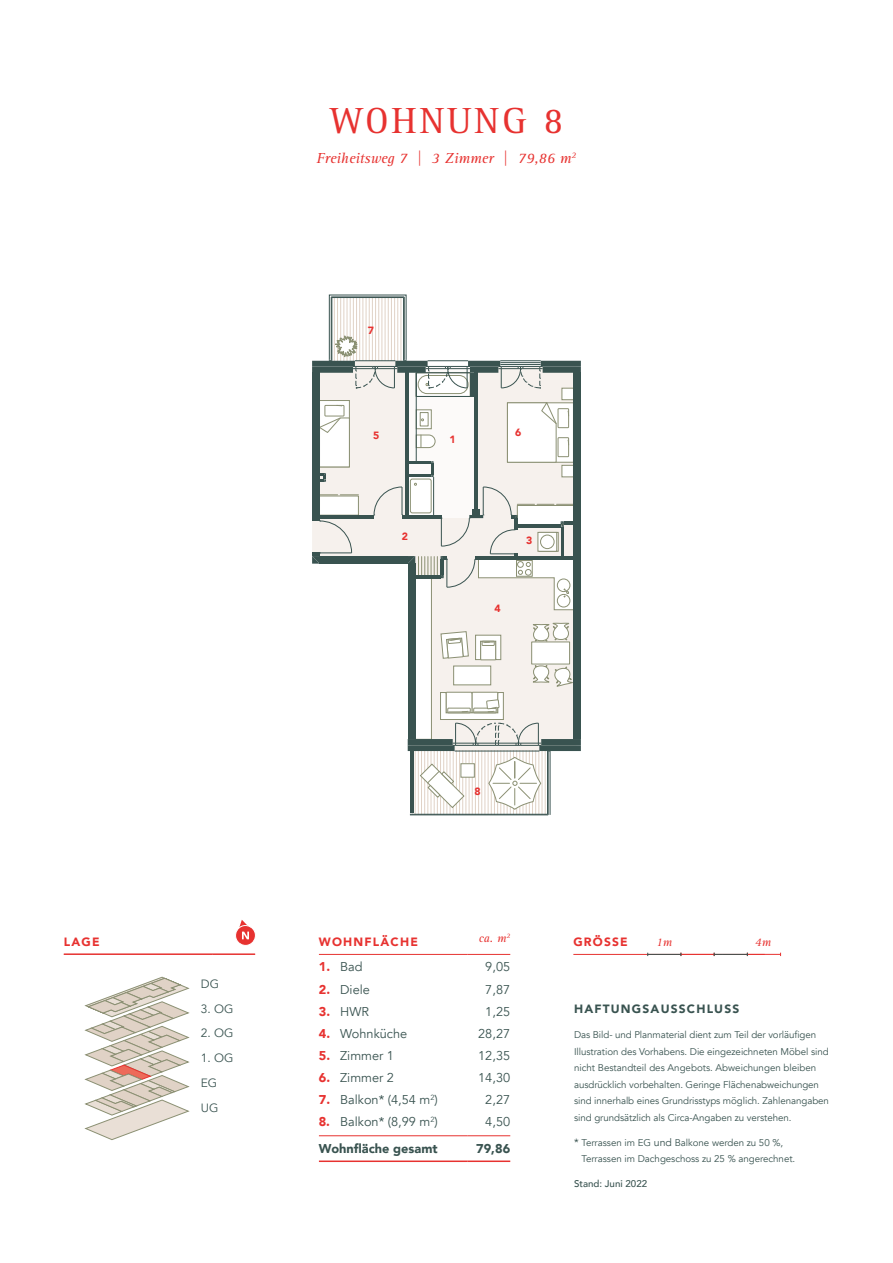
<style>
.page{position:relative;width:893px;height:1263px;background:#fff}
.page>*{position:absolute;margin:0;border:0;box-sizing:border-box;transform-origin:0 0}
.t1{font:37.5px "Rotis Serif Std";letter-spacing:.075em;color:#e73230}
.t2{font:italic 15px "Rotis Serif Std";color:#e73230}
.t3{font:12.75px "Avenir";color:#395350}
.t4{font:900 12.75px "Avenir";color:#395350}
.t5{font:900 12px "Avenir";letter-spacing:.1em;color:#e73230}
.t6{font:900 12px "Avenir";letter-spacing:.1em;color:#395350}
.t7{font:12px/24.8px "Avenir";color:#395350}
.t8{font:italic 12px "Rotis Serif Std";color:#e73230}
.t9{font:900 10.5px "Avenir";color:#e73230}
.t10{font:9.75px/16.5px "Avenir";letter-spacing:-.005em;color:#395350}
.t11{font:500 9.75px "Avenir";color:#395350}
.s1{font-weight:900;color:#e73230}
.s2{font-size:10.5px}
</style>
<div class="page">
<hr style="left:64px;top:954px;width:149px;height:1px;background:#e73230">
<hr style="left:213px;top:954px;width:42px;height:1px;background:#e73230">
<svg style="left:235px;top:920px;width:21px;height:26px"></svg>
<hr style="left:64px;top:953px;width:191px;height:1px;background:#e73230">
<hr style="left:573px;top:954px;width:149px;height:1px;background:#e73230">
<hr style="left:747px;top:954px;width:33px;height:1px;background:#e73230">
<hr style="left:648px;top:954px;width:33px;height:1px;background:#395350">
<hr style="left:714px;top:954px;width:33px;height:1px;background:#395350">
<hr style="left:319px;top:1160px;width:149px;height:2px;background:#e73230">
<hr style="left:468px;top:1160px;width:42px;height:2px;background:#e73230">
<hr style="left:319px;top:1135px;width:149px;height:1px;background:#e73230">
<hr style="left:468px;top:1135px;width:42px;height:1px;background:#e73230">
<hr style="left:319px;top:954px;width:149px;height:1px;background:#e73230">
<hr style="left:468px;top:954px;width:42px;height:1px;background:#e73230">
<svg style="left:85px;top:977px;width:104px;height:163px"></svg>
<svg style="left:407px;top:610px;width:166px;height:141px;background:#f5f1ed"></svg>
<hr style="left:415px;top:751px;width:1px;height:63px;background:#e0d2c6">
<hr style="left:418px;top:751px;width:1px;height:63px;background:#e0d2c6">
<hr style="left:421px;top:751px;width:1px;height:63px;background:#e0d2c6">
<hr style="left:424px;top:751px;width:1px;height:63px;background:#e0d2c6">
<hr style="left:428px;top:751px;width:1px;height:63px;background:#e0d2c6">
<hr style="left:431px;top:751px;width:1px;height:63px;background:#e0d2c6">
<hr style="left:434px;top:751px;width:1px;height:63px;background:#e0d2c6">
<hr style="left:437px;top:751px;width:1px;height:63px;background:#e0d2c6">
<hr style="left:440px;top:751px;width:1px;height:63px;background:#e0d2c6">
<hr style="left:443px;top:751px;width:1px;height:63px;background:#e0d2c6">
<hr style="left:447px;top:751px;width:1px;height:63px;background:#e0d2c6">
<hr style="left:450px;top:751px;width:1px;height:63px;background:#e0d2c6">
<hr style="left:453px;top:751px;width:1px;height:63px;background:#e0d2c6">
<hr style="left:456px;top:751px;width:1px;height:63px;background:#e0d2c6">
<hr style="left:459px;top:751px;width:1px;height:63px;background:#e0d2c6">
<hr style="left:462px;top:751px;width:1px;height:63px;background:#e0d2c6">
<hr style="left:466px;top:751px;width:1px;height:63px;background:#e0d2c6">
<hr style="left:469px;top:751px;width:1px;height:63px;background:#e0d2c6">
<hr style="left:472px;top:751px;width:1px;height:63px;background:#e0d2c6">
<hr style="left:475px;top:751px;width:1px;height:63px;background:#e0d2c6">
<hr style="left:478px;top:751px;width:1px;height:63px;background:#e0d2c6">
<hr style="left:481px;top:751px;width:1px;height:63px;background:#e0d2c6">
<hr style="left:485px;top:751px;width:1px;height:63px;background:#e0d2c6">
<hr style="left:488px;top:751px;width:1px;height:63px;background:#e0d2c6">
<hr style="left:491px;top:751px;width:1px;height:63px;background:#e0d2c6">
<hr style="left:494px;top:751px;width:1px;height:63px;background:#e0d2c6">
<hr style="left:497px;top:751px;width:1px;height:63px;background:#e0d2c6">
<hr style="left:501px;top:751px;width:1px;height:63px;background:#e0d2c6">
<hr style="left:504px;top:751px;width:1px;height:63px;background:#e0d2c6">
<hr style="left:507px;top:751px;width:1px;height:63px;background:#e0d2c6">
<hr style="left:510px;top:751px;width:1px;height:63px;background:#e0d2c6">
<hr style="left:513px;top:751px;width:1px;height:63px;background:#e0d2c6">
<hr style="left:516px;top:751px;width:1px;height:63px;background:#e0d2c6">
<hr style="left:520px;top:751px;width:1px;height:63px;background:#e0d2c6">
<hr style="left:523px;top:751px;width:1px;height:63px;background:#e0d2c6">
<hr style="left:526px;top:751px;width:1px;height:63px;background:#e0d2c6">
<hr style="left:529px;top:751px;width:1px;height:63px;background:#e0d2c6">
<hr style="left:532px;top:751px;width:1px;height:63px;background:#e0d2c6">
<hr style="left:535px;top:751px;width:1px;height:63px;background:#e0d2c6">
<hr style="left:539px;top:751px;width:1px;height:63px;background:#e0d2c6">
<hr style="left:542px;top:751px;width:1px;height:63px;background:#e0d2c6">
<hr style="left:545px;top:751px;width:1px;height:63px;background:#e0d2c6">
<hr style="left:334px;top:298px;width:1px;height:63px;background:#e0d2c6">
<hr style="left:337px;top:298px;width:1px;height:63px;background:#e0d2c6">
<hr style="left:340px;top:298px;width:1px;height:63px;background:#e0d2c6">
<hr style="left:344px;top:298px;width:1px;height:63px;background:#e0d2c6">
<hr style="left:347px;top:298px;width:1px;height:63px;background:#e0d2c6">
<hr style="left:350px;top:298px;width:1px;height:63px;background:#e0d2c6">
<hr style="left:353px;top:298px;width:1px;height:63px;background:#e0d2c6">
<hr style="left:356px;top:298px;width:1px;height:63px;background:#e0d2c6">
<hr style="left:359px;top:298px;width:1px;height:63px;background:#e0d2c6">
<hr style="left:363px;top:298px;width:1px;height:63px;background:#e0d2c6">
<hr style="left:366px;top:298px;width:1px;height:63px;background:#e0d2c6">
<hr style="left:369px;top:298px;width:1px;height:63px;background:#e0d2c6">
<hr style="left:372px;top:298px;width:1px;height:63px;background:#e0d2c6">
<hr style="left:375px;top:298px;width:1px;height:63px;background:#e0d2c6">
<hr style="left:378px;top:298px;width:1px;height:63px;background:#e0d2c6">
<hr style="left:382px;top:298px;width:1px;height:63px;background:#e0d2c6">
<hr style="left:385px;top:298px;width:1px;height:63px;background:#e0d2c6">
<hr style="left:388px;top:298px;width:1px;height:63px;background:#e0d2c6">
<hr style="left:391px;top:298px;width:1px;height:63px;background:#e0d2c6">
<hr style="left:394px;top:298px;width:1px;height:63px;background:#e0d2c6">
<hr style="left:397px;top:298px;width:1px;height:63px;background:#e0d2c6">
<hr style="left:401px;top:298px;width:1px;height:63px;background:#e0d2c6">
<div style="left:415px;top:578px;width:17px;height:161px;background:#fff;border:1px solid #8b9073"></div>
<hr style="left:410px;top:814px;width:137px;height:1px;background:#395350">
<hr style="left:547px;top:751px;width:1px;height:63px;background:#395350">
<hr style="left:332px;top:298px;width:1px;height:63px;background:#395350">
<hr style="left:403px;top:298px;width:1px;height:63px;background:#395350">
<hr style="left:331px;top:297px;width:1px;height:63px;background:#395350">
<div style="left:329px;top:295px;width:77px;height:65px;border:1px solid #395350"></div>
<hr style="left:331px;top:297px;width:73px;height:1px;background:#395350">
<hr style="left:404px;top:297px;width:1px;height:63px;background:#395350">
<hr style="left:410px;top:815px;width:138px;height:1px;background:#395350">
<hr style="left:550px;top:752px;width:1px;height:63px;background:#395350">
<hr style="left:548px;top:752px;width:1px;height:63px;background:#395350">
<div style="left:573px;top:373px;width:8px;height:366px;background:#395350"></div>
<div style="left:408px;top:564px;width:7px;height:175px;background:#395350"></div>
<svg style="left:408px;top:623px;width:173px;height:187px"></svg>
<hr style="left:410px;top:751px;width:3px;height:61px;background:#395350">
<svg style="left:312px;top:334px;width:269px;height:276px"></svg>
<hr style="left:561px;top:528px;width:3px;height:28px;background:#395350">
<p class="t5" style="left:64px;top:931px;width:37px">LAGE</p>
<p class="t7" style="left:201px;top:972px;width:20px">DG</p>
<p class="t7" style="left:201px;top:996px;width:34px">3. OG</p>
<p class="t7" style="left:201px;top:1021px;width:34px">2. OG</p>
<p class="t7" style="left:201px;top:1046px;width:34px">1. OG<br>EG<br>UG</p>
<h1 class="t1" style="left:330px;top:99px;width:235px">WOHNUNG 8</h1>
<h2 class="t2" style="left:316px;top:149px;width:261px">Freiheitsweg 7 | 3 Zimmer | 79,86 m<sup>2</sup></h2>
<p class="t9" style="left:368px;top:321px;width:8px">7</p>
<p class="t9" style="left:373px;top:426px;width:8px">5</p>
<p class="t9" style="left:515px;top:423px;width:8px">6</p>
<p class="t9" style="left:450px;top:430px;width:8px">1</p>
<p class="t9" style="left:402px;top:527px;width:8px">2</p>
<p class="t9" style="left:495px;top:600px;width:8px">4</p>
<p class="t9" style="left:526px;top:532px;width:8px">3</p>
<p class="t9" style="left:474px;top:782px;width:8px">8</p>
<p class="t5" style="left:319px;top:931px;width:101px">WOHNFLÄCHE</p>
<p class="t8" style="left:479px;top:932px;width:33px">ca. m<sup>2</sup></p>
<h3 class="t3" style="left:319px;top:959px;width:45px"><span class="s1">1.</span> Bad</h3>
<h3 class="t3" style="left:485px;top:959px;width:27px">9,05</h3>
<h3 class="t3" style="left:319px;top:981px;width:52px"><span class="s1">2.</span> Diele</h3>
<h3 class="t3" style="left:485px;top:981px;width:27px">7,87</h3>
<h3 class="t3" style="left:319px;top:1004px;width:52px"><span class="s1">3.</span> HWR</h3>
<h3 class="t3" style="left:485px;top:1004px;width:27px">1,25</h3>
<h3 class="t3" style="left:319px;top:1026px;width:90px"><span class="s1">4.</span> Wohnküche</h3>
<h3 class="t3" style="left:478px;top:1026px;width:34px">28,27</h3>
<h3 class="t3" style="left:319px;top:1048px;width:77px"><span class="s1">5.</span> Zimmer 1</h3>
<h3 class="t3" style="left:478px;top:1048px;width:34px">12,35</h3>
<h3 class="t3" style="left:319px;top:1070px;width:77px"><span class="s1">6.</span> Zimmer 2</h3>
<h3 class="t3" style="left:478px;top:1070px;width:34px">14,30</h3>
<h3 class="t3" style="left:319px;top:1092px;width:120px"><span class="s1">7.</span> Balkon* (4,54 m<sup>2</sup>)</h3>
<h3 class="t3" style="left:485px;top:1092px;width:27px">2,27</h3>
<h3 class="t3" style="left:319px;top:1114px;width:120px"><span class="s1">8.</span> Balkon* (8,99 m<sup>2</sup>)</h3>
<h3 class="t3" style="left:485px;top:1114px;width:27px">4,50</h3>
<h3 class="t4" style="left:319px;top:1137px;width:120px">Wohnfläche gesamt</h3>
<h3 class="t4" style="left:476px;top:1137px;width:36px">79,86</h3>
<p class="t5" style="left:573px;top:931px;width:56px">GRÖSSE</p>
<p class="t8" style="left:656px;top:935px;width:18px">1m</p>
<p class="t8" style="left:755px;top:935px;width:18px">4m</p>
<p class="t6" style="left:574px;top:999px;width:167px">HAFTUNGSAUSSCHLUSS</p>
<p class="t10" style="left:574px;top:1027px;width:256px">Das Bild- und Planmaterial dient zum Teil der vorläufigen Illustration des Vorhabens. Die eingezeichneten Möbel sind nicht Bestandteil des Angebots. Abweichungen bleiben ausdrücklich vorbehalten. Geringe Flächenabweichungen sind innerhalb eines Grundrisstyps möglich. Zahlenangaben sind grundsätzlich als Circa-Angaben zu verstehen.</p>
<p class="t10" style="left:582px;top:1134px;width:215px;text-indent:-7px"><span class="s2">*</span> Terrassen im EG <span class="s2">und</span> Balkone werden zu 50 %,<br>Terrassen im Dachgeschoss zu 25 % angerechnet.</p>
<p class="t11" style="left:574px;top:1175px;width:75px">Stand: Juni 2022</p>
</div>
